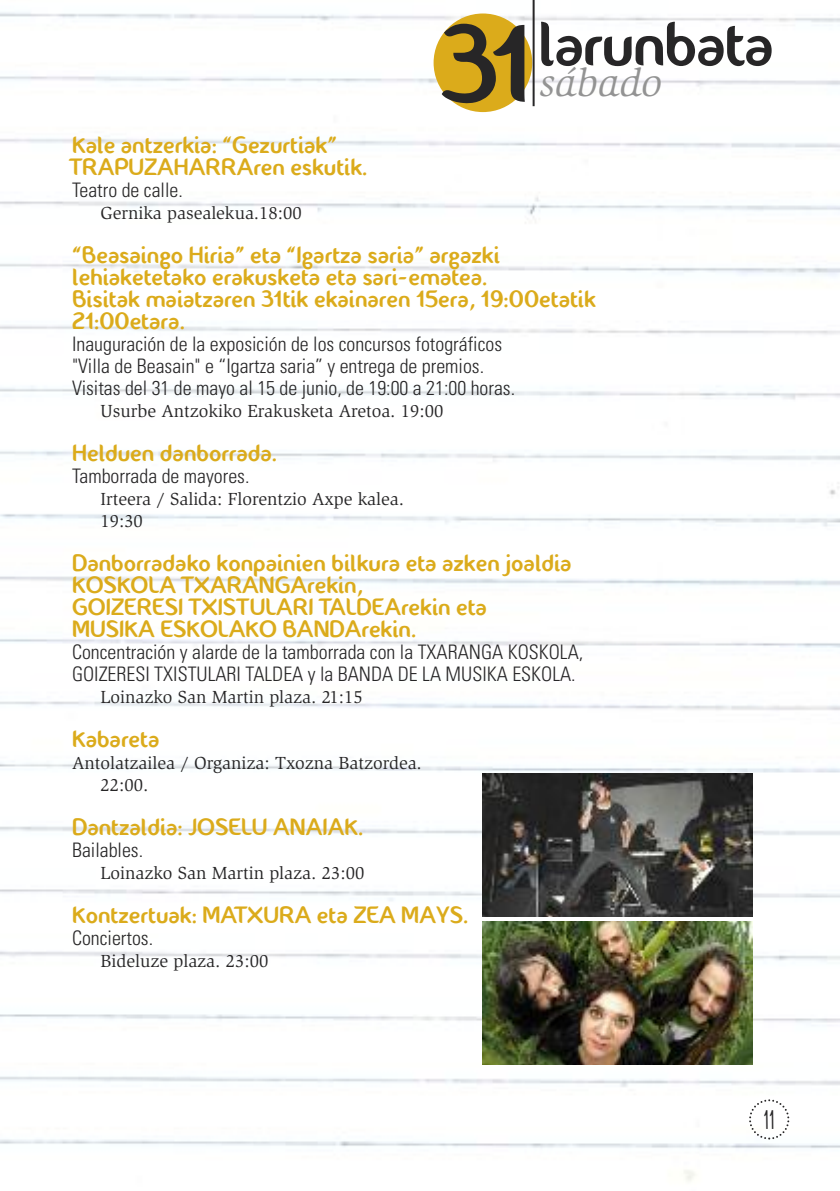
<style>
.page{position:relative;width:840px;height:1191px;background:#fff}
.page>*{position:absolute;margin:0;border:0;box-sizing:border-box;transform-origin:0 0}
.t1{font:62.8px "Fontastique Fontastique";letter-spacing:-.02em;color:#272627}
.t2{font:italic 40px "Slimbach";color:#939393}
.t3{font:24px/22px "Fontastique Fontastique";color:#dbab1b}
.t4{font:22.4px "Anning";color:#272627}
.t5{font:300 condensed 20px/22px "Univers";color:#272627}
.t6{font:18px/22px "Slimbach";color:#272627}
.s1{font-size:110.6px}
</style>
<div class="page">
<img style="left:0;top:0;width:839px;height:1181px">
<svg style="left:747px;top:1098px;width:42px;height:42px"></svg>
<div style="left:433px;top:14px;width:99px;height:98px;background:#dbab1b;border-radius:50%"></div>
<hr style="left:532px;top:0;width:2px;height:106px;background:#272627">
<img style="left:482px;top:773px;width:270px;height:144px">
<img style="left:482px;top:921px;width:270px;height:143px">
<h1 class="t1" style="left:439px;top:18px;width:335px"><span class="s1">31</span>larunbata</h1>
<h2 class="t2" style="left:538px;top:67px;width:124px">sábado</h2>
<p class="t3" style="left:72px;top:136px;width:297px">Kale antzerkia: “Gezurtiak”<br>TRAPUZAHARRAren eskutik.</p>
<p class="t5" style="left:72px;top:180px;width:112px">Teatro de calle.</p>
<p class="t6" style="left:100px;top:203px;width:203px">Gernika pasealekua.18:00</p>
<p class="t3" style="left:72px;top:246px;width:525px">“Beasaingo Hiria” eta “Igartza saria” argazki lehiaketetako erakusketa eta sari-ematea.<br>Bisitak maiatzaren 31tik ekainaren 15era, 19:00etatik 21:00etara.</p>
<p class="t5" style="left:72px;top:334px;width:444px">Inauguración de la exposición de los concursos fotográficos "Villa de Beasain" e “Igartza saria” y entrega de premios.<br>Visitas del 31 de mayo al 15 de junio, de 19:00 a 21:00 horas.</p>
<p class="t6" style="left:100px;top:401px;width:344px">Usurbe Antzokiko Erakusketa Aretoa. 19:00</p>
<p class="t3" style="left:72px;top:444px;width:206px">Helduen danborrada.</p>
<p class="t5" style="left:72px;top:466px;width:179px">Tamborrada de mayores.</p>
<p class="t6" style="left:100px;top:489px;width:305px">Irteera / Salida: Florentzio Axpe kalea.<br>19:30</p>
<p class="t3" style="left:72px;top:554px;width:501px">Danborradako konpainien bilkura eta azken joaldia KOSKOLA TXARANGArekin,<br>GOIZERESI TXISTULARI TALDEArekin eta MUSIKA ESKOLAKO BANDArekin.</p>
<p class="t5" style="left:72px;top:642px;width:512px">Concentración y alarde de la tamborrada con la TXARANGA KOSKOLA,<br>GOIZERESI TXISTULARI TALDEA y la BANDA DE LA MUSIKA ESKOLA.</p>
<p class="t6" style="left:100px;top:687px;width:264px">Loinazko San Martin plaza. 21:15</p>
<p class="t3" style="left:72px;top:730px;width:89px">Kabareta</p>
<p class="t6" style="left:100px;top:753px;width:323px;text-indent:-28px">Antolatzailea / Organiza: Txozna Batzordea.<br>22:00.</p>
<p class="t3" style="left:72px;top:818px;width:292px">Dantzaldia: JOSELU ANAIAK.</p>
<p class="t5" style="left:72px;top:840px;width:73px">Bailables.</p>
<p class="t6" style="left:100px;top:863px;width:265px">Loinazko San Martin plaza. 23:00</p>
<p class="t3" style="left:72px;top:906px;width:397px">Kontzertuak: MATXURA eta ZEA MAYS.</p>
<p class="t5" style="left:72px;top:928px;width:83px">Conciertos.</p>
<p class="t6" style="left:100px;top:951px;width:169px">Bideluze plaza. 23:00</p>
<p class="t4" style="left:763px;top:1109px;width:12px">11</p>
</div>
